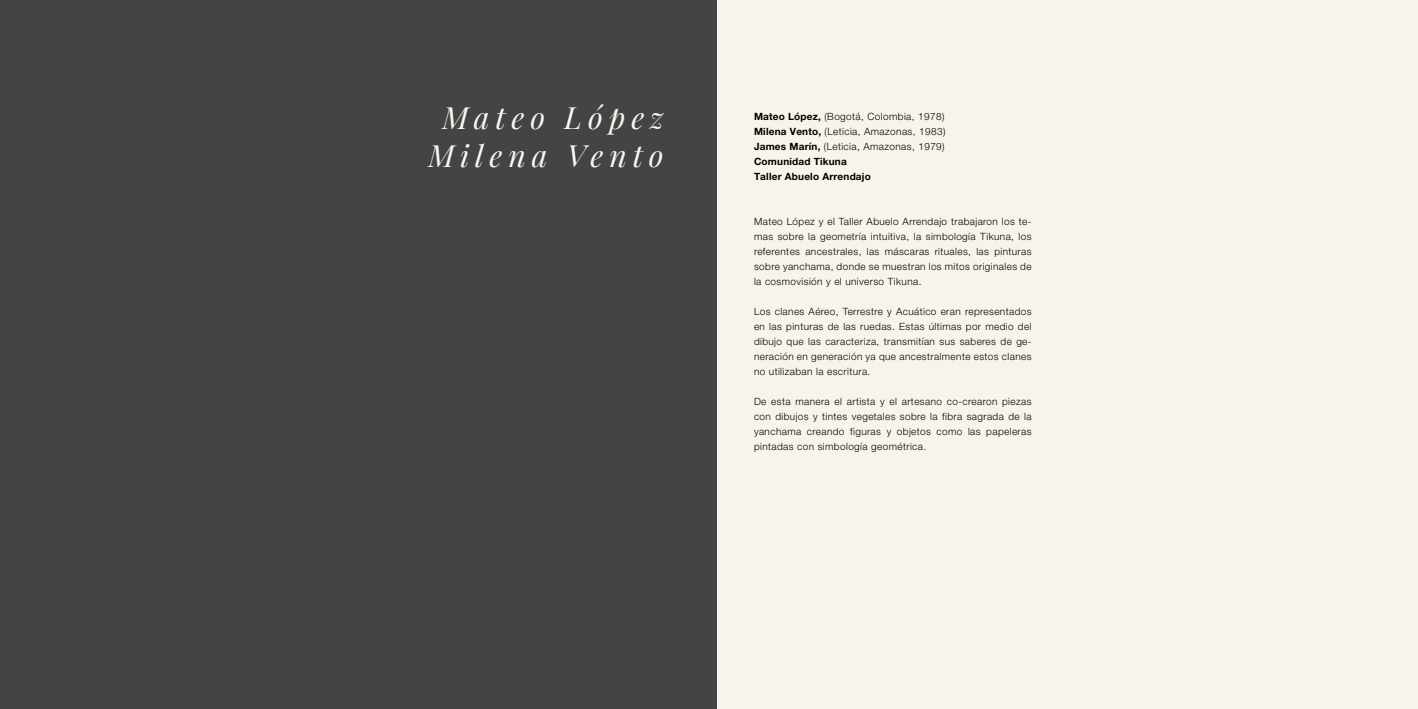
<style>
.page{position:relative;width:1418px;height:709px;background:#fff}
.page>*{position:absolute;margin:0;border:0;box-sizing:border-box;transform-origin:0 0}
.t1{font:italic 30px/37.5px "Playfair Display";letter-spacing:.2em;color:#f8f7ef;text-align:center}
.t2{font:300 10px/15px "Helvetica Neue LT Pro";letter-spacing:.04em;color:#000;text-align:justify}
.t3{font:700 10px/15px "Helvetica Neue LT Pro";letter-spacing:.02em;color:#000}
.s1{font-weight:300}
</style>
<div class="page">
<div style="left:0;top:0;width:1417px;height:709px;background:#f7f5eb"></div>
<div style="left:0;top:0;width:716px;height:709px;background:#454444"></div>
<h1 class="t1" style="left:428px;top:97px;width:237px">Mateo López<br>Milena Vento</h1>
<p class="t3" style="left:754px;top:109px;width:193px">Mateo López, <span class="s1">(Bogotá, Colombia, 1978)<br></span>Milena Vento, <span class="s1">(Leticia, Amazonas, 1983)<br></span>James Marín, <span class="s1">(Leticia, Amazonas, 1979)<br></span>Comunidad Tikuna<br>Taller Abuelo Arrendajo</p>
<p class="t2" style="left:754px;top:214px;width:279px">Mateo López y el Taller Abuelo Arrendajo trabajaron los te&shy;mas sobre la geometría intuitiva, la simbología Tikuna, los referentes ancestrales, las máscaras rituales, las pinturas sobre yanchama, donde se muestran los mitos originales de la cosmovisión y el universo Tikuna.</p>
<p class="t2" style="left:754px;top:304px;width:279px">Los clanes Aéreo, Terrestre y Acuático eran representados en las pinturas de las ruedas. Estas últimas por medio del dibujo que las caracteriza, transmitían sus saberes de ge&shy;neración en generación ya que ancestralmente estos clanes no utilizaban la escritura.</p>
<p class="t2" style="left:754px;top:394px;width:279px">De esta manera el artista y el artesano co-crearon piezas con dibujos y tintes vegetales sobre la fibra sagrada de la yanchama creando figuras y objetos como las papeleras pintadas con simbología geométrica.</p>
</div>
